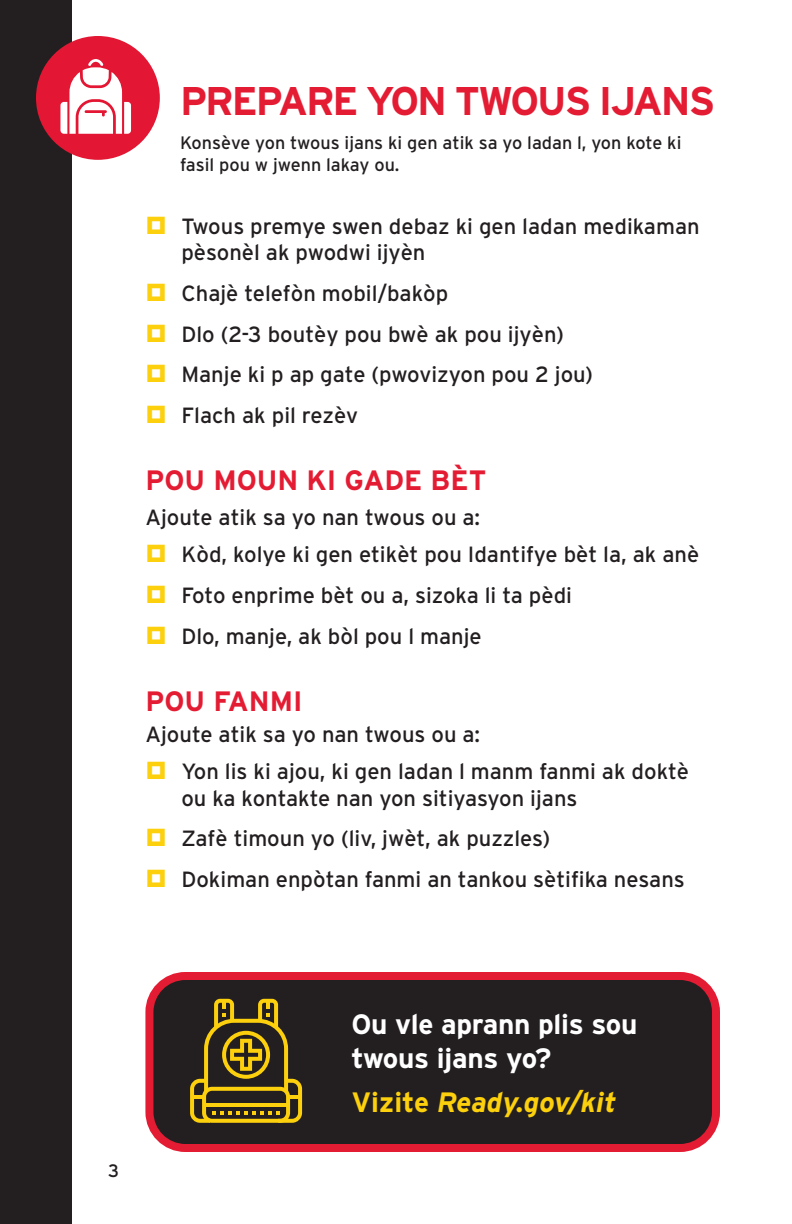
<style>
.page{position:relative;width:792px;height:1224px;background:#fff}
.page>*{position:absolute;margin:0;border:0;box-sizing:border-box;transform-origin:0 0}
.Head_20_Red{font:700 40px "Interstate";letter-spacing:-.05em;color:#e41c33}
.Text_11_K{font:700 28px "Interstate";letter-spacing:-.01em;color:#fff}
.Subhead_14_Red{font:700 28px "Interstate";color:#e41c33}
.Text_11_K-2{font:italic 700 28px "Interstate";color:#fcd00c}
.Text_11_K_-_TABS{font:22px/26.4px "Interstate";color:#231f20}
.Text_9_K{font:18px/21.6px "Interstate";color:#231f20}
.Text_7_K{font:18px "Interstate";color:#231f20}
.s1{font-style:normal}
</style>
<div class="page">
<div style="left:0;top:0;width:72px;height:1224px;background:#231f20"></div>
<hr style="left:791px;top:0;width:1px;height:1224px;background:#231f20">
<div style="left:36px;top:36px;width:124px;height:124px;background:#e31733;border-radius:50%"></div>
<svg style="left:60px;top:59px;width:71px;height:75px"></svg>
<div style="left:149px;top:976px;width:567px;height:172px;background:#231f20;border-radius:36px"></div>
<div style="left:145px;top:972px;width:575px;height:180px;border:8px solid #e41c33;border-radius:36px"></div>
<svg style="left:190px;top:999px;width:112px;height:124px"></svg>
<p class="Head_20_Red" style="left:180px;top:79px;width:537px">PREPARE YON TWOUS IJANS</p>
<p class="Text_9_K" style="left:180px;top:132px;width:503px">Konsève yon twous ijans ki gen atik sa yo ladan l, yon kote ki fasil pou w jwenn lakay ou.</p>
<p class="Text_11_K_-_TABS" style="left:181px;top:212px;width:520px">Twous premye swen debaz ki gen ladan medikaman pèsonèl ak pwodwi ijyèn</p>
<p class="Text_11_K_-_TABS" style="left:181px;top:280px;width:268px">Chajè telefòn mobil/bakòp</p>
<p class="Text_11_K_-_TABS" style="left:181px;top:320px;width:384px">Dlo (2-3 boutèy pou bwè ak pou ijyèn)</p>
<p class="Text_11_K_-_TABS" style="left:181px;top:361px;width:413px">Manje ki p ap gate (pwovizyon pou 2 jou)</p>
<p class="Text_11_K_-_TABS" style="left:181px;top:402px;width:178px">Flach ak pil rezèv</p>
<p class="Subhead_14_Red" style="left:145px;top:465px;width:342px">POU MOUN KI GADE BÈT</p>
<p class="Text_11_K_-_TABS" style="left:145px;top:504px;width:336px">Ajoute atik sa yo nan twous ou a:</p>
<p class="Text_11_K_-_TABS" style="left:181px;top:541px;width:519px">Kòd, kolye ki gen etikèt pou Idantifye bèt la, ak anè</p>
<p class="Text_11_K_-_TABS" style="left:181px;top:582px;width:392px">Foto enprime bèt ou a, sizoka li ta pèdi</p>
<p class="Text_11_K_-_TABS" style="left:181px;top:623px;width:302px">Dlo, manje, ak bòl pou l manje</p>
<p class="Subhead_14_Red" style="left:145px;top:686px;width:159px">POU FANMI</p>
<p class="Text_11_K_-_TABS" style="left:145px;top:721px;width:336px">Ajoute atik sa yo nan twous ou a:</p>
<p class="Text_11_K_-_TABS" style="left:181px;top:758px;width:509px">Yon lis ki ajou, ki gen ladan l manm fanmi ak doktè ou ka kontakte nan yon sitiyasyon ijans</p>
<p class="Text_11_K_-_TABS" style="left:181px;top:825px;width:370px">Zafè timoun yo (liv, jwèt, ak puzzles)</p>
<p class="Text_11_K_-_TABS" style="left:181px;top:866px;width:505px">Dokiman enpòtan fanmi an tankou sètifika nesans</p>
<p class="Text_7_K" style="left:108px;top:1161px;width:13px">3</p>
<p class="Text_11_K" style="left:351px;top:1009px;width:288px">Ou vle aprann plis sou</p>
<p class="Text_11_K" style="left:351px;top:1043px;width:202px">twous ijans yo?</p>
<p class="Text_11_K-2" style="left:351px;top:1087px;width:266px"><span class="s1">Vizite</span> Ready.gov/kit</p>
</div>
